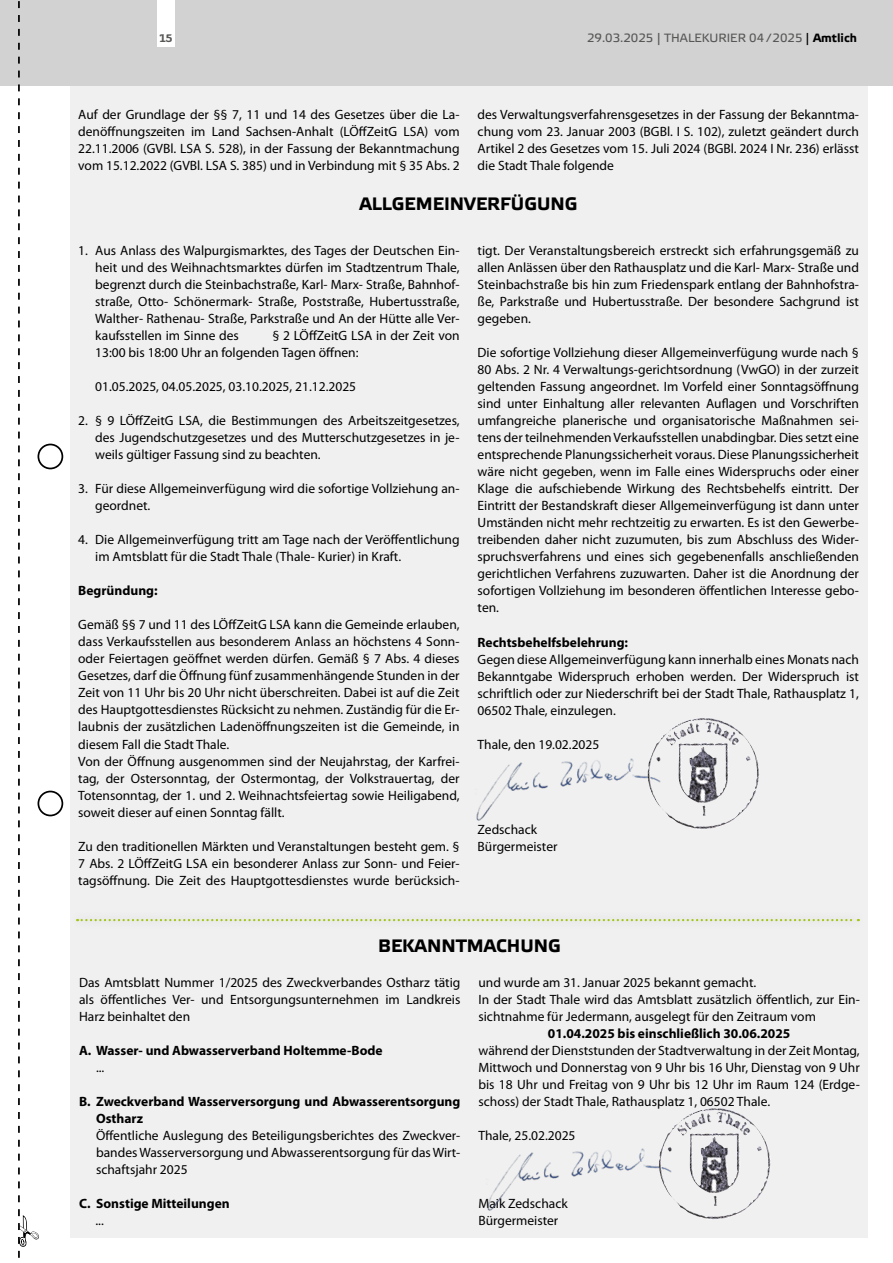
<style>
.page{position:relative;width:893px;height:1263px;background:#fff}
.page>*{position:absolute;margin:0;border:0;box-sizing:border-box;transform-origin:0 0}
.t1{font:700 18px "Elektra Text Pro";color:#000}
.t2{font:13.5px/17px "Myriad Pro";color:#000;text-align:justify}
.t3{font:700 13.5px/17px "Myriad Pro";color:#000}
.t4{font:12px "Elektra Text Pro";color:#575756}
.t5{font:700 12px "Elektra Text Pro";color:#000}
.t6{font:900 10.5px "Diavlo";color:#575756}
.s1{font-weight:400}
.s2{font-weight:400;color:#575756}
</style>
<div class="page">
<div style="left:70px;top:0;width:797px;height:1237px;background:#f0f0f0"></div>
<div style="left:0;top:0;width:893px;height:85px;background:#d2d2d2"></div>
<div style="left:157px;top:0;width:17px;height:47px;background:#fff"></div>
<svg style="left:18px;top:1px;width:21px;height:1257px"></svg>
<div style="left:38px;top:444px;width:25px;height:25px;border:2px solid #000;border-radius:50%"></div>
<div style="left:38px;top:791px;width:25px;height:25px;border:2px solid #000;border-radius:50%"></div>
<img style="left:476px;top:745px;width:187px;height:76px">
<img style="left:664px;top:718px;width:95px;height:111px">
<div style="left:67px;top:910px;width:801px;height:20px;background:#ededed"></div>
<svg style="left:77px;top:919px;width:782px;height:2px"></svg>
<img style="left:487px;top:1135px;width:185px;height:76px">
<img style="left:676px;top:1108px;width:95px;height:111px">
<p class="t6" style="left:159px;top:31px;width:14px">15</p>
<p class="t4" style="left:587px;top:32px;width:116px">29.03.2025 | THALEK</p>
<p class="t5" style="left:806px;top:32px;width:53px"><span class="s1">|</span> Amtlich</p>
<p class="t4" style="left:710px;top:32px;width:86px">URIER 04/2020</p>
<p class="t5" style="left:766px;top:33px;width:95px"><span class="s2">/2025</span><span class="s1">|</span> Aktuelles</p>
<p class="t4" style="left:664px;top:33px;width:93px">THALEKURIER 05</p>
<p class="t2" style="left:78px;top:106px;width:383px">Auf der Grundlage der §§ 7, 11 und 14 des Gesetzes über die La&shy;denöffnungszeiten im Land Sachsen-Anhalt (LÖffZeitG LSA) vom 22.11.2006 (GVBl. LSA S. 528), in der Fassung der Bekanntmachung vom 15.12.2022 (GVBl. LSA S. 385) und in Verbindung mit § 35 Abs. 2</p>
<p class="t2" style="left:478px;top:106px;width:383px">des Verwaltungsverfahrensgesetzes in der Fassung der Bekanntma&shy;chung vom 23. Januar 2003 (BGBl. I S. 102), zuletzt geändert durch Artikel 2 des Gesetzes vom 15. Juli 2024 (BGBl. 2024 I Nr. 236) erlässt die Stadt Thale folgende</p>
<h1 class="t1" style="left:359px;top:194px;width:220px">ALLGEMEINVERFÜGUNG</h1>
<p class="t2" style="left:95px;top:242px;width:366px;text-indent:-17px">1. Aus Anlass des Walpurgismarktes, des Tages der Deutschen Ein&shy;heit und des Weihnachtsmarktes dürfen im Stadtzentrum Thale, begrenzt durch die Steinbachstraße, Karl- Marx- Straße, Bahnhof&shy;straße, Otto- Schönermark- Straße, Poststraße, Hubertusstraße, Walther- Rathenau- Straße, Parkstraße und An der Hütte alle Ver&shy;kaufsstellen im Sinne des</p>
<p class="t2" style="left:95px;top:327px;width:366px;text-indent:177px">§ 2 LÖffZeitG LSA in der Zeit von<br>13:00 bis 18:00 Uhr an folgenden Tagen öffnen:</p>
<p class="t2" style="left:95px;top:378px;width:262px">01.05.2025, 04.05.2025, 03.10.2025, 21.12.2025</p>
<p class="t2" style="left:95px;top:412px;width:366px;text-indent:-17px">2. § 9 LÖffZeitG LSA, die Bestimmungen des Arbeitszeitgesetzes, des Jugendschutzgesetzes und des Mutterschutzgesetzes in je&shy;weils gültiger Fassung sind zu beachten.</p>
<p class="t2" style="left:95px;top:481px;width:366px;text-indent:-17px">3. Für diese Allgemeinverfügung wird die sofortige Vollziehung an&shy;geordnet.</p>
<p class="t2" style="left:95px;top:532px;width:366px;text-indent:-17px">4. Die Allgemeinverfügung tritt am Tage nach der Veröffentlichung im Amtsblatt für die Stadt Thale (Thale- Kurier) in Kraft.</p>
<p class="t3" style="left:78px;top:582px;width:81px">Begründung:</p>
<p class="t2" style="left:78px;top:617px;width:383px;text-align:left">Gemäß §§ 7 und 11 des LÖffZeitG LSA kann die Gemeinde erlauben, dass Verkaufsstellen aus besonderem Anlass an höchstens 4 Sonn&shy;oder Feiertagen geöffnet werden dürfen. Gemäß § 7 Abs. 4 dieses Gesetzes, darf die Öffnung fünf zusammenhängende Stunden in der Zeit von 11 Uhr bis 20 Uhr nicht überschreiten. Dabei ist auf die Zeit des Hauptgottesdienstes Rücksicht zu nehmen. Zuständig für die Er&shy;laubnis der zusätzlichen Ladenöffnungszeiten ist die Gemeinde, in diesem Fall die Stadt Thale.<br>Von der Öffnung ausgenommen sind der Neujahrstag, der Karfrei&shy;tag, der Ostersonntag, der Ostermontag, der Volkstrauertag, der Totensonntag, der 1. und 2. Weihnachtsfeiertag sowie Heiligabend, soweit dieser auf einen Sonntag fällt.</p>
<p class="t2" style="left:78px;top:838px;width:383px">Zu den traditionellen Märkten und Veranstaltungen besteht gem. § 7 Abs. 2 LÖffZeitG LSA ein besonderer Anlass zur Sonn- und Feier&shy;tagsöffnung. Die Zeit des Hauptgottesdienstes wurde berücksich-</p>
<p class="t2" style="left:478px;top:242px;width:383px">tigt. Der Veranstaltungsbereich erstreckt sich erfahrungsgemäß zu allen Anlässen über den Rathausplatz und die Karl- Marx- Straße und Steinbachstraße bis hin zum Friedenspark entlang der Bahnhofstra&shy;ße, Parkstraße und Hubertusstraße. Der besondere Sachgrund ist gegeben.</p>
<p class="t2" style="left:478px;top:345px;width:383px">Die sofortige Vollziehung dieser Allgemeinverfügung wurde nach § 80 Abs. 2 Nr. 4 Verwaltungs-gerichtsordnung (VwGO) in der zurzeit geltenden Fassung angeordnet. Im Vorfeld einer Sonntagsöffnung sind unter Einhaltung aller relevanten Auflagen und Vorschriften umfangreiche planerische und organisatorische Maßnahmen sei&shy;tens der teilnehmenden Verkaufsstellen unabdingbar. Dies setzt eine entsprechende Planungssicherheit voraus. Diese Planungssicherheit wäre nicht gegeben, wenn im Falle eines Widerspruchs oder einer Klage die aufschiebende Wirkung des Rechtsbehelfs eintritt. Der Eintritt der Bestandskraft dieser Allgemeinverfügung ist dann unter Umständen nicht mehr rechtzeitig zu erwarten. Es ist den Gewerbe&shy;treibenden daher nicht zuzumuten, bis zum Abschluss des Wider&shy;spruchsverfahrens und eines sich gegebenenfalls anschließenden gerichtlichen Verfahrens zuzuwarten. Daher ist die Anordnung der sofortigen Vollziehung im besonderen öffentlichen Interesse gebo&shy;ten.</p>
<p class="t3" style="left:478px;top:634px;width:152px">Rechtsbehelfsbelehrung:</p>
<p class="t2" style="left:478px;top:651px;width:383px">Gegen diese Allgemeinverfügung kann innerhalb eines Monats nach Bekanntgabe Widerspruch erhoben werden. Der Widerspruch ist schriftlich oder zur Niederschrift bei der Stadt Thale, Rathausplatz 1, 06502 Thale, einzulegen.</p>
<p class="t2" style="left:478px;top:736px;width:123px">Thale, den 19.02.2025</p>
<p class="t2" style="left:478px;top:821px;width:81px">Zedschack<br>Bürgermeister</p>
<h1 class="t1" style="left:378px;top:936px;width:184px">BEKANNTMACHUNG</h1>
<p class="t2" style="left:79px;top:974px;width:383px">Das Amtsblatt Nummer 1/2025 des Zweckverbandes Ostharz tätig als öffentliches Ver- und Entsorgungsunternehmen im Landkreis Harz beinhaltet den</p>
<p class="t3" style="left:79px;top:1042px;width:305px">A. Wasser- und Abwasserverband Holtemme-Bode</p>
<p class="t2" style="left:96px;top:1059px;width:10px">...</p>
<p class="t3" style="left:96px;top:1093px;width:366px;text-indent:-17px">B. Zweckverband Wasserversorgung und Abwasserentsorgung<br>Ostharz</p>
<p class="t2" style="left:96px;top:1127px;width:366px">Öffentliche Auslegung des Beteiligungsberichtes des Zweckver&shy;bandes Wasserversorgung und Abwasserentsorgung für das Wirt&shy;schaftsjahr 2025</p>
<p class="t3" style="left:79px;top:1195px;width:152px">C. Sonstige Mitteilungen</p>
<p class="t2" style="left:95px;top:1212px;width:10px">...</p>
<p class="t2" style="left:478px;top:974px;width:383px;text-align:left">und wurde am 31. Januar 2025 bekannt gemacht.<br>In der Stadt Thale wird das Amtsblatt zusätzlich öffentlich, zur Ein&shy;sichtnahme für Jedermann, ausgelegt für den Zeitraum vom</p>
<p class="t3" style="left:548px;top:1025px;width:244px">01.04.2025 bis einschließlich 30.06.2025</p>
<p class="t2" style="left:478px;top:1042px;width:383px">während der Dienststunden der Stadtverwaltung in der Zeit Montag, Mittwoch und Donnerstag von 9 Uhr bis 16 Uhr, Dienstag von 9 Uhr bis 18 Uhr und Freitag von 9 Uhr bis 12 Uhr im Raum 124 (Erdge&shy;schoss) der Stadt Thale, Rathausplatz 1, 06502 Thale.</p>
<p class="t2" style="left:478px;top:1127px;width:99px">Thale, 25.02.2025</p>
<p class="t2" style="left:478px;top:1195px;width:91px">Maik Zedschack<br>Bürgermeister</p>
</div>
